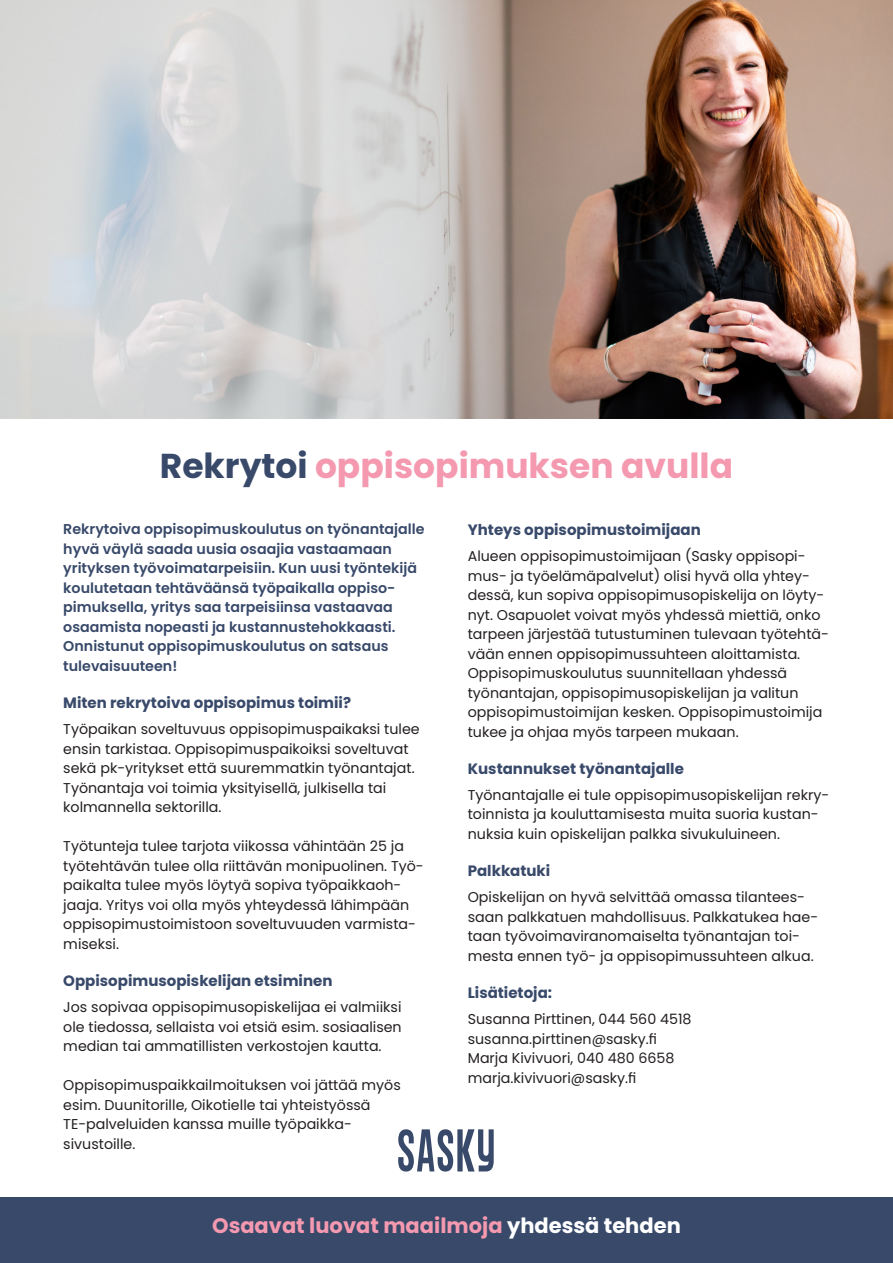
<style>
.page{position:relative;width:893px;height:1263px;background:#fff}
.page>*{position:absolute;margin:0;border:0;box-sizing:border-box;transform-origin:0 0}
.pääotsikko_sininen{font:700 34.5px "Poppins";color:#f499af}
.osaavat_pinkki{font:700 21px "Poppins";color:#f499af}
.väliotsikko{font:700 15px "Poppins";color:#38496a}
.leipis{font:14.25px/19.5px "Poppins";color:#231f20}
.bold{font:600 14.25px/19.5px "Poppins";color:#38496a}
.bold-2{font:14.25px/19.5px "Poppins";color:#231f20}
.s1{color:#38496a}
.s2{color:#fff}
</style>
<div class="page">
<img style="left:0;top:0;width:893px;height:418px">
<svg style="left:398px;top:1129px;width:96px;height:42px"></svg>
<div style="left:0;top:1197px;width:893px;height:66px;background:#38496a"></div>
<p class="pääotsikko_sininen" style="left:160px;top:446px;width:575px"><span class="s1">Rekrytoi</span> oppisopimuksen avulla</p>
<p class="bold" style="left:63px;top:520px;width:363px">Rekrytoiva oppisopimuskoulutus on työnantajalle</p>
<p class="bold" style="left:63px;top:539px;width:355px">hyvä väylä saada uusia osaajia vastaamaan yrityksen työvoimatarpeisiin. Kun uusi työntekijä koulutetaan tehtäväänsä työpaikalla oppiso-</p>
<p class="bold" style="left:63px;top:598px;width:334px">pimuksella, yritys saa tarpeisiinsa vastaavaa osaamista nopeasti ja kustannustehokkaasti.</p>
<p class="bold" style="left:63px;top:637px;width:327px">Onnistunut oppisopimuskoulutus on satsaus tulevaisuuteen!</p>
<p class="väliotsikko" style="left:63px;top:694px;width:289px">Miten rekrytoiva oppisopimus toimii?</p>
<p class="leipis" style="left:63px;top:720px;width:358px">Työpaikan soveltuvuus oppisopimuspaikaksi tulee</p>
<p class="leipis" style="left:63px;top:739px;width:347px">ensin tarkistaa. Oppisopimuspaikoiksi soveltuvat</p>
<p class="leipis" style="left:63px;top:759px;width:353px">sekä pk-yritykset että suuremmatkin työnantajat.</p>
<p class="leipis" style="left:63px;top:778px;width:324px">Työnantaja voi toimia yksityisellä, julkisella tai</p>
<p class="leipis" style="left:63px;top:798px;width:160px">kolmannella sektorilla.</p>
<p class="leipis" style="left:63px;top:837px;width:342px">Työtunteja tulee tarjota viikossa vähintään 25 ja</p>
<p class="leipis" style="left:63px;top:856px;width:362px">työtehtävän tulee olla riittävän monipuolinen. Työ&shy;paikalta tulee myös löytyä sopiva työpaikkaoh&shy;jaaja. Yritys voi olla myös yhteydessä lähimpään oppisopimustoimistoon soveltuvuuden varmista&shy;miseksi.</p>
<p class="väliotsikko" style="left:63px;top:972px;width:271px">Oppisopimusopiskelijan etsiminen</p>
<p class="leipis" style="left:63px;top:997px;width:340px;text-align:justify">Jos sopivaa oppisopimusopiskelijaa ei valmiiksi ole tiedossa, sellaista voi etsiä esim. sosiaalisen median tai ammatillisten verkostojen kautta.</p>
<p class="leipis" style="left:63px;top:1075px;width:339px">Oppisopimuspaikkailmoituksen voi jättää myös esim. Duunitorille, Oikotielle tai yhteistyössä TE-palveluiden kanssa muille työpaikka&shy;sivustoille.</p>
<p class="väliotsikko" style="left:468px;top:521px;width:235px">Yhteys oppisopimustoimijaan</p>
<p class="leipis" style="left:468px;top:546px;width:363px">Alueen oppisopimustoimijaan (Sasky oppisopi&shy;mus- ja työelämäpalvelut) olisi hyvä olla yhtey&shy;dessä, kun sopiva oppisopimusopiskelija on löyty&shy;nyt. Osapuolet voivat myös yhdessä miettiä, onko tarpeen järjestää tutustuminen tulevaan työtehtä&shy;vään ennen oppisopimussuhteen aloittamista.</p>
<p class="leipis" style="left:468px;top:663px;width:356px">Oppisopimuskoulutus suunnitellaan yhdessä työnantajan, oppisopimusopiskelijan ja valitun oppisopimustoimijan kesken. Oppisopimustoimija tukee ja ohjaa myös tarpeen mukaan.</p>
<p class="väliotsikko" style="left:468px;top:760px;width:218px">Kustannukset työnantajalle</p>
<p class="leipis" style="left:468px;top:785px;width:363px">Työnantajalle ei tule oppisopimusopiskelijan rekry&shy;toinnista ja kouluttamisesta muita suoria kustan&shy;nuksia kuin opiskelijan palkka sivukuluineen.</p>
<p class="väliotsikko" style="left:468px;top:862px;width:84px">Palkkatuki</p>
<p class="leipis" style="left:468px;top:888px;width:352px">Opiskelijan on hyvä selvittää omassa tilantees&shy;saan palkkatuen mahdollisuus. Palkkatukea hae&shy;taan työvoimaviranomaiselta työnantajan toi&shy;mesta ennen työ- ja oppisopimussuhteen alkua.</p>
<p class="väliotsikko" style="left:468px;top:984px;width:86px">Lisätietoja:</p>
<p class="bold-2" style="left:468px;top:1009px;width:225px">Susanna Pirttinen, 044 560 4518</p>
<p class="bold-2" style="left:468px;top:1029px;width:191px">susanna.pirttinen@sasky.fi</p>
<p class="bold-2" style="left:468px;top:1048px;width:208px">Marja Kivivuori, 040 480 6658 marja.kivivuori@sasky.fi</p>
<p class="osaavat_pinkki" style="left:212px;top:1213px;width:470px">Osaavat luovat maailmoja <span class="s2">yhdessä tehden</span></p>
</div>
